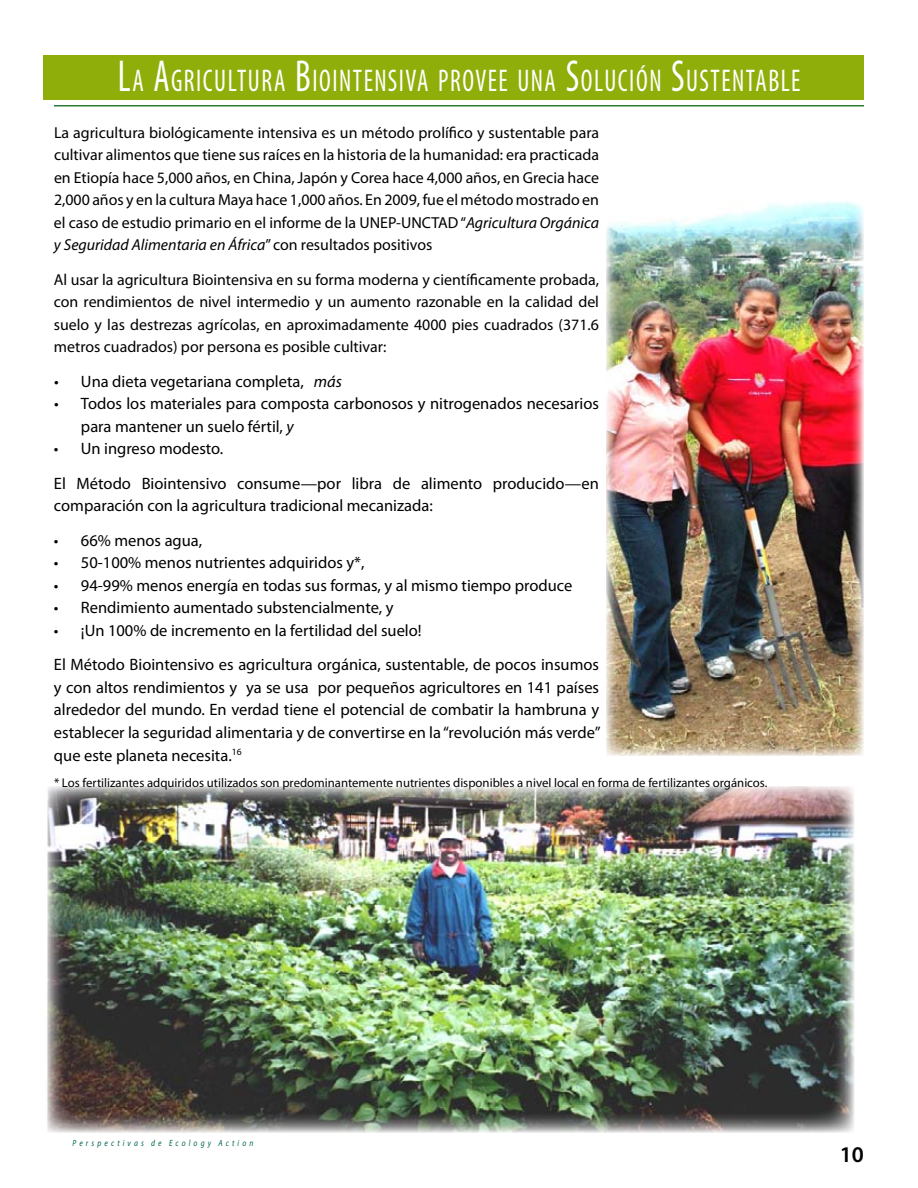
<style>
.page{position:relative;width:918px;height:1188px;background:#fff}
.page>*{position:absolute;margin:0;border:0;box-sizing:border-box;transform-origin:0 0}
.t1{font:condensed 31.5px "Myriad Pro";letter-spacing:.055em;color:#fff;scale:.83 1}
.t2{font:600 22.5px "Myriad Pro";color:#000}
.t3{font:16.5px/22.5px "Myriad Pro";color:#000}
.t4{font:15.9px/22.5px "Myriad Pro";color:#000;text-align:justify}
.t5{font:12.75px "Myriad Pro";color:#000}
.t6{font:italic 9px "Myriad Pro";letter-spacing:.415em;color:#006551;scale:.83 1}
.s1{font-size:45px}
.s2{font-style:italic}
</style>
<div class="page">
<div style="left:44px;top:56px;width:820px;height:44px;background:#8fae0a"></div>
<hr style="left:54px;top:105px;width:810px;height:1px;background:#2d7c39">
<img style="left:606px;top:202px;width:258px;height:554px">
<img style="left:47px;top:786px;width:807px;height:347px">
<h1 class="t1" style="left:117px;top:62px;width:825px"><span class="s1">L</span>A <span class="s1">A</span>GRICULTURA <span class="s1">B</span>IOINTENSIVA PROVEE UNA <span class="s1">S</span>OLUCIÓN <span class="s1">S</span>USTENTABLE</h1>
<p class="t4" style="left:54px;top:121px;width:547px">La agricultura biológicamente intensiva es un método prolífico y sustentable para cultivar alimentos que tiene sus raíces en la historia de la humanidad: era practicada en Etiopía hace 5,000 años, en China, Japón y Corea hace 4,000 años, en Grecia hace 2,000 años y en la cultura Maya hace 1,000 años. En 2009, fue el método mostrado en el caso de estudio primario en el informe de la UNEP-UNCTAD“<span class="s2">Agricultura Orgánica y Seguridad Alimentaria en África</span>” con resultados positivos</p>
<p class="t4" style="left:54px;top:268px;width:547px">Al usar la agricultura Biointensiva en su forma moderna y científicamente probada, con rendimientos de nivel intermedio y un aumento razonable en la calidad del suelo y las destrezas agrícolas, en aproximadamente 4000 pies cuadrados (371.6 metros cuadrados) por persona es posible cultivar:</p>
<p class="t3" style="left:54px;top:370px;width:290px">• Una dieta vegetariana completa, <span class="s2">más</span></p>
<p class="t3" style="left:81px;top:392px;width:520px;text-indent:-27px">• Todos los materiales para composta carbonosos y nitrogenados necesarios para mantener un suelo fértil, <span class="s2">y</span></p>
<p class="t3" style="left:54px;top:431px;width:547px;line-height:34.5px">• Un ingreso modesto.<br>El Método Biointensivo consume—por libra de alimento producido—en</p>
<p class="t3" style="left:54px;top:494px;width:380px">comparación con la agricultura tradicional mecanizada:</p>
<p class="t3" style="left:54px;top:529px;width:150px">• 66% menos agua,</p>
<p class="t3" style="left:54px;top:551px;width:312px">• 50-100% menos nutrientes adquiridos y*,</p>
<p class="t3" style="left:54px;top:574px;width:520px">• 94-99% menos energía en todas sus formas, y al mismo tiempo produce</p>
<p class="t3" style="left:54px;top:596px;width:341px">• Rendimiento aumentado substencialmente, y</p>
<p class="t3" style="left:54px;top:613px;width:547px;line-height:34.5px">• ¡Un 100% de incremento en la fertilidad del suelo!<br>El Método Biointensivo es agricultura orgánica, sustentable, de pocos insumos</p>
<p class="t3" style="left:54px;top:676px;width:548px;text-align:justify">y con altos rendimientos y ya se usa por pequeños agricultores en 141 países alrededor del mundo. En verdad tiene el potencial de combatir la hambruna y establecer la seguridad alimentaria y de convertirse en la “revolución más verde” que este planeta necesita.<sup>16</sup></p>
<p class="t5" style="left:54px;top:774px;width:715px">* Los fertilizantes adquiridos utilizados son predominantemente nutrientes disponibles a nivel local en forma de fertilizantes orgánicos.</p>
<p class="t6" style="left:73px;top:1137px;width:219px">Perspectivas de Ecology Action</p>
<h2 class="t2" style="left:840px;top:1140px;width:26px">10</h2>
</div>
